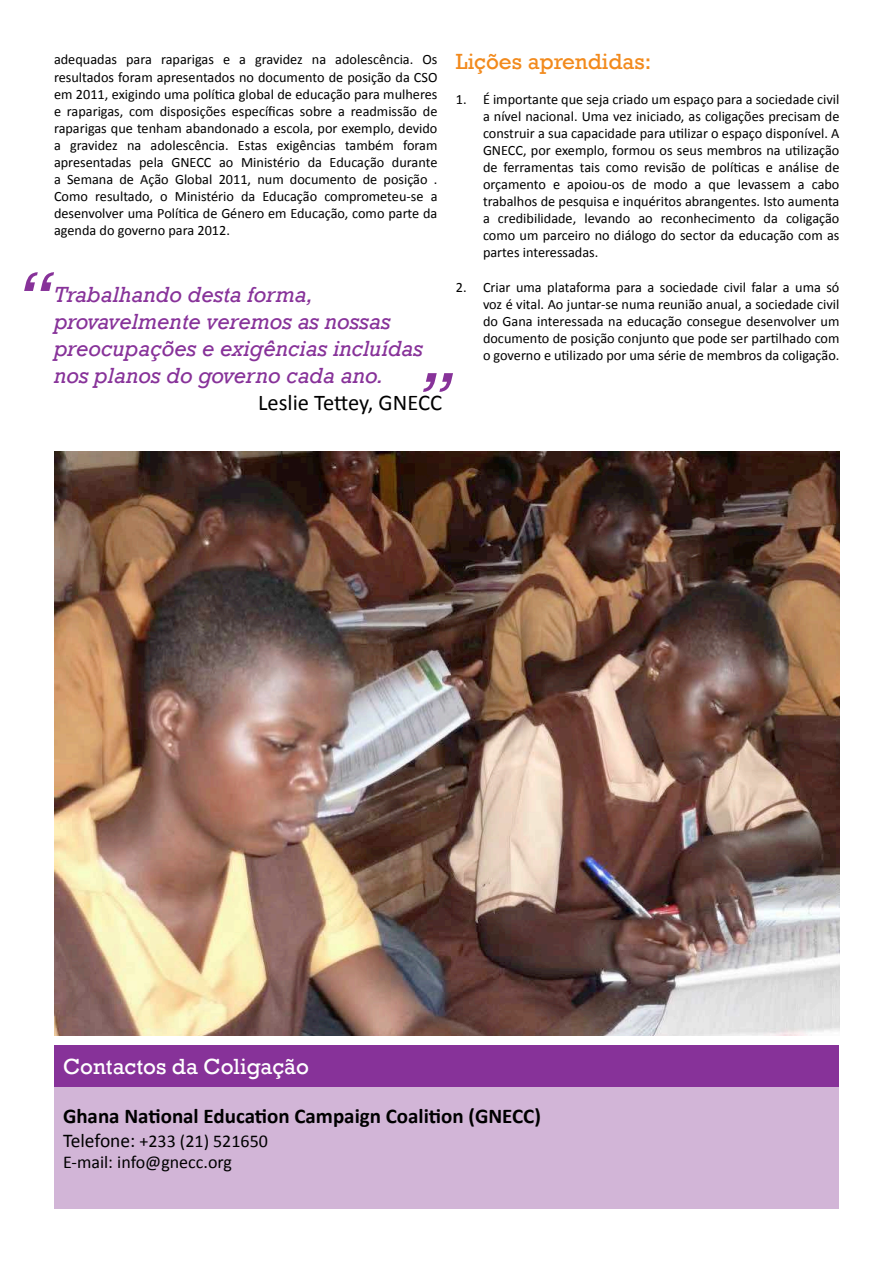
<style>
.page{position:relative;width:893px;height:1263px;background:#fff}
.page>*{position:absolute;margin:0;border:0;box-sizing:border-box;transform-origin:0 0}
.t1{font:italic 75px "Rockwell";color:#873299}
.t2{font:italic 22.5px/27px "Rockwell";color:#873299}
.t3{font:22.5px "Rockwell";color:#fff}
.t4{font:22.5px "Calibri";color:#000}
.t5{font:22.5px "Rockwell";color:#f28a1d}
.t6{font:700 21px "Calibri";color:#000}
.t7{font:18px/21.6px "Calibri";color:#000}
.t8{font:14.25px/17.1px "Calibri";color:#000;text-align:justify}
.s1{font-size:19.5px}
</style>
<div class="page">
<div style="left:54px;top:1084px;width:785px;height:125px;background:#d2b5d7"></div>
<div style="left:54px;top:1045px;width:785px;height:42px;background:#873299"></div>
<img style="left:55px;top:452px;width:784px;height:583px">
<p class="t8" style="left:54px;top:51px;width:385px">adequadas para raparigas e a gravidez na adolescência. Os resultados foram apresentados no documento de posição da CSO em 2011, exigindo uma política global de educação para mulheres e raparigas, com disposições específicas sobre a readmissão de raparigas que tenham abandonado a escola, por exemplo, devido a gravidez na adolescência. Estas exigências também foram apresentadas pela GNECC ao Ministério da Educação durante a Semana de Ação Global 2011, num documento de posição .<br>Como resultado, o Ministério da Educação comprometeu-se a desenvolver uma Política de Género em Educação, como parte da agenda do governo para 2012.</p>
<h2 class="t5" style="left:456px;top:49px;width:197px">Lições aprendidas:</h2>
<p class="t8" style="left:483px;top:90px;width:358px;text-indent:-27px">1. É importante que seja criado um espaço para a sociedade civil a nível nacional. Uma vez iniciado, as coligações precisam de construir a sua capacidade para utilizar o espaço disponível. A GNECC, por exemplo, formou os seus membros na utilização de ferramentas tais como revisão de políticas e análise de orçamento e apoiou-os de modo a que levassem a cabo trabalhos de pesquisa e inquéritos abrangentes. Isto aumenta a credibilidade, levando ao reconhecimento da coligação como um parceiro no diálogo do sector da educação com as partes interessadas.</p>
<p class="t8" style="left:483px;top:278px;width:358px;text-indent:-27px">2. Criar uma plataforma para a sociedade civil falar a uma só voz é vital. Ao juntar-se numa reunião anual, a sociedade civil do Gana interessada na educação consegue desenvolver um documento de posição conjunto que pode ser partilhado com o governo e utilizado por uma série de membros da coligação.</p>
<h1 class="t1" style="left:16px;top:255px;width:38px">“</h1>
<h2 class="t2" style="left:54px;top:281px;width:371px">Trabalhando desta forma, provavelmente veremos as nossas preocupações e exigências incluídas nos planos do governo cada ano.</h2>
<h2 class="t4" style="left:258px;top:388px;width:185px">Leslie Tettey, GNECC</h2>
<h1 class="t1" style="left:415px;top:356px;width:38px">”</h1>
<h2 class="t3" style="left:63px;top:1053px;width:247px">Contactos da Coligação</h2>
<h3 class="t6" style="left:63px;top:1103px;width:479px">Ghana National Education Campaign Coalition (GNECC)</h3>
<p class="t7" style="left:63px;top:1130px;width:206px"><span class="s1">Telefone:</span> +233 (21) 521650<br>E-mail: info@gnecc.org</p>
</div>
